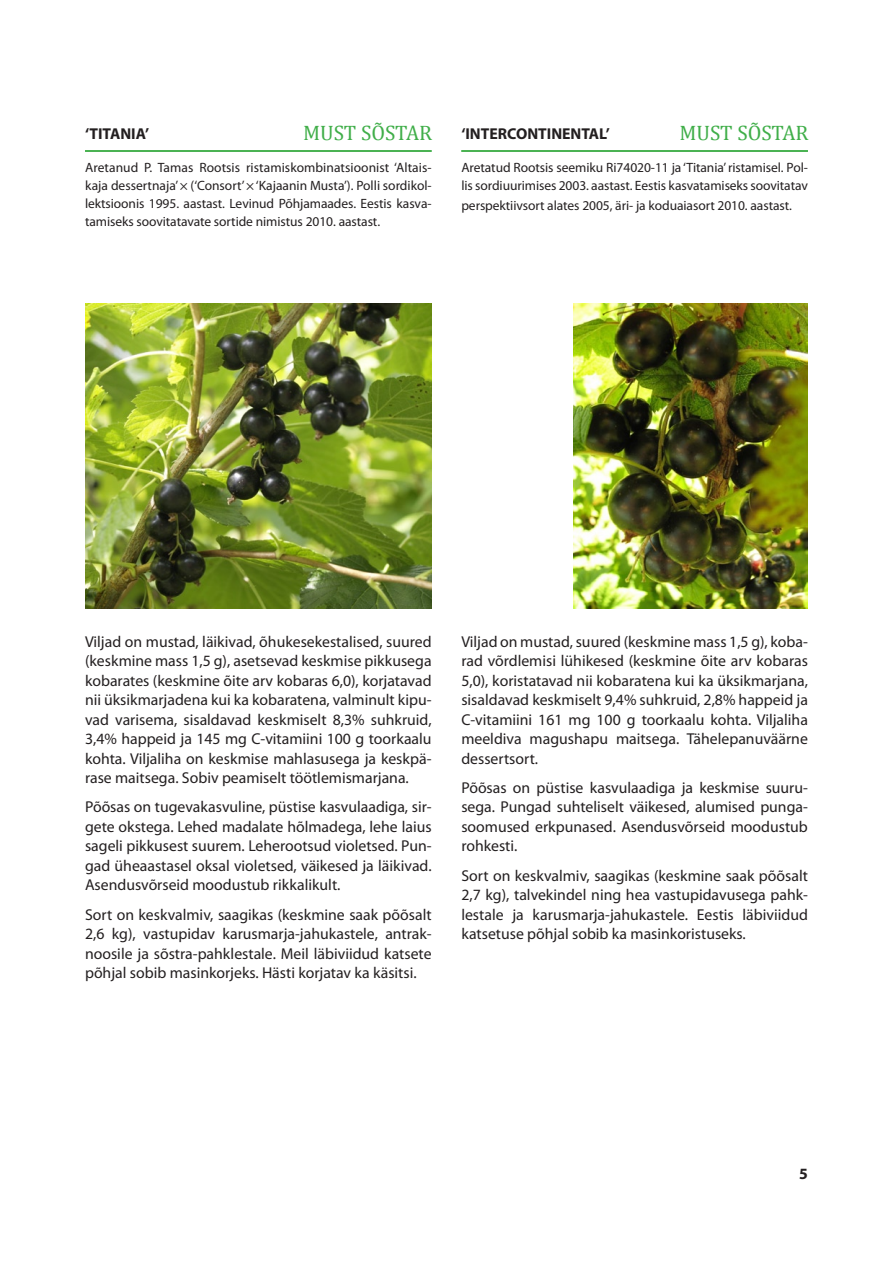
<style>
.page{position:relative;width:893px;height:1263px;background:#fff}
.page>*{position:absolute;margin:0;border:0;box-sizing:border-box;transform-origin:0 0}
.t1{font:21px "Cambria";color:#40ae49}
.t2{font:15.75px/19.5px "Myriad Pro";color:#231f20;text-align:justify}
.t3{font:700 15.75px "Myriad Pro";color:#231f20}
.t4{font:13.5px/18px "Myriad Pro";letter-spacing:-.005em;color:#231f20;text-align:justify}
</style>
<div class="page">
<img style="left:85px;top:303px;width:347px;height:305px">
<img style="left:574px;top:303px;width:234px;height:305px">
<hr style="left:85px;top:150px;width:347px;height:2px;background:#40ae49">
<hr style="left:461px;top:150px;width:347px;height:2px;background:#40ae49">
<h1 class="t1" style="left:303px;top:120px;width:131px">MUST SÕSTAR</h1>
<h1 class="t1" style="left:679px;top:120px;width:131px">MUST SÕSTAR</h1>
<p class="t3" style="left:85px;top:125px;width:66px">‘TITANIA’</p>
<p class="t4" style="left:85px;top:159px;width:348px">Aretanud P. Tamas Rootsis ristamiskombinatsioonist ‘Altais&shy;kaja dessertnaja’ × (‘Consort’ × ‘Kajaanin Musta’). Polli sordikol&shy;lektsioonis 1995. aastast. Levinud Põhjamaades. Eestis kasva&shy;tamiseks soovitatavate sortide nimistus 2010. aastast.</p>
<p class="t3" style="left:461px;top:125px;width:150px">‘INTERCONTINENTAL’</p>
<p class="t4" style="left:461px;top:159px;width:348px">Aretatud Rootsis seemiku Ri74020-11 ja ‘Titania’ ristamisel. Pol&shy;lis sordiuurimises 2003. aastast. Eestis kasvatamiseks soovitatav</p>
<p class="t4" style="left:461px;top:197px;width:332px">perspektiivsort alates 2005, äri- ja koduaiasort 2010. aastast.</p>
<p class="t2" style="left:85px;top:632px;width:348px">Viljad on mustad, läikivad, õhukesekestalised, suured (keskmine mass 1,5 g), asetsevad keskmise pikkusega kobarates (keskmine õite arv kobaras 6,0), korjatavad nii üksikmarjadena kui ka kobaratena, valminult kipu&shy;vad varisema, sisaldavad keskmiselt 8,3% suhkruid, 3,4% happeid ja 145 mg C-vitamiini 100 g toorkaalu kohta. Viljaliha on keskmise mahlasusega ja keskpä&shy;rase maitsega. Sobiv peamiselt töötlemismarjana.</p>
<p class="t2" style="left:85px;top:798px;width:348px">Põõsas on tugevakasvuline, püstise kasvulaadiga, sir&shy;gete okstega. Lehed madalate hõlmadega, lehe laius sageli pikkusest suurem. Leherootsud violetsed. Pun&shy;gad üheaastasel oksal violetsed, väikesed ja läikivad.<br>Asendusvõrseid moodustub rikkalikult.</p>
<p class="t2" style="left:85px;top:905px;width:348px">Sort on keskvalmiv, saagikas (keskmine saak põõsalt 2,6 kg), vastupidav karusmarja-jahukastele, antrak&shy;noosile ja sõstra-pahklestale. Meil läbiviidud katsete põhjal sobib masinkorjeks. Hästi korjatav ka käsitsi.</p>
<p class="t2" style="left:461px;top:632px;width:348px">Viljad on mustad, suured (keskmine mass 1,5 g), koba&shy;rad võrdlemisi lühikesed (keskmine õite arv kobaras 5,0), koristatavad nii kobaratena kui ka üksikmarjana, sisaldavad keskmiselt 9,4% suhkruid, 2,8% happeid ja C-vitamiini 161 mg 100 g toorkaalu kohta. Viljaliha meeldiva magushapu maitsega. Tähelepanuväärne dessertsort.</p>
<p class="t2" style="left:461px;top:778px;width:348px">Põõsas on püstise kasvulaadiga ja keskmise suuru&shy;sega. Pungad suhteliselt väikesed, alumised punga&shy;soomused erkpunased. Asendusvõrseid moodustub rohkesti.</p>
<p class="t2" style="left:461px;top:866px;width:348px">Sort on keskvalmiv, saagikas (keskmine saak põõsalt 2,7 kg), talvekindel ning hea vastupidavusega pahk&shy;lestale ja karusmarja-jahukastele. Eestis läbiviidud katsetuse põhjal sobib ka masinkoristuseks.</p>
<p class="t3" style="left:799px;top:1165px;width:10px">5</p>
</div>
